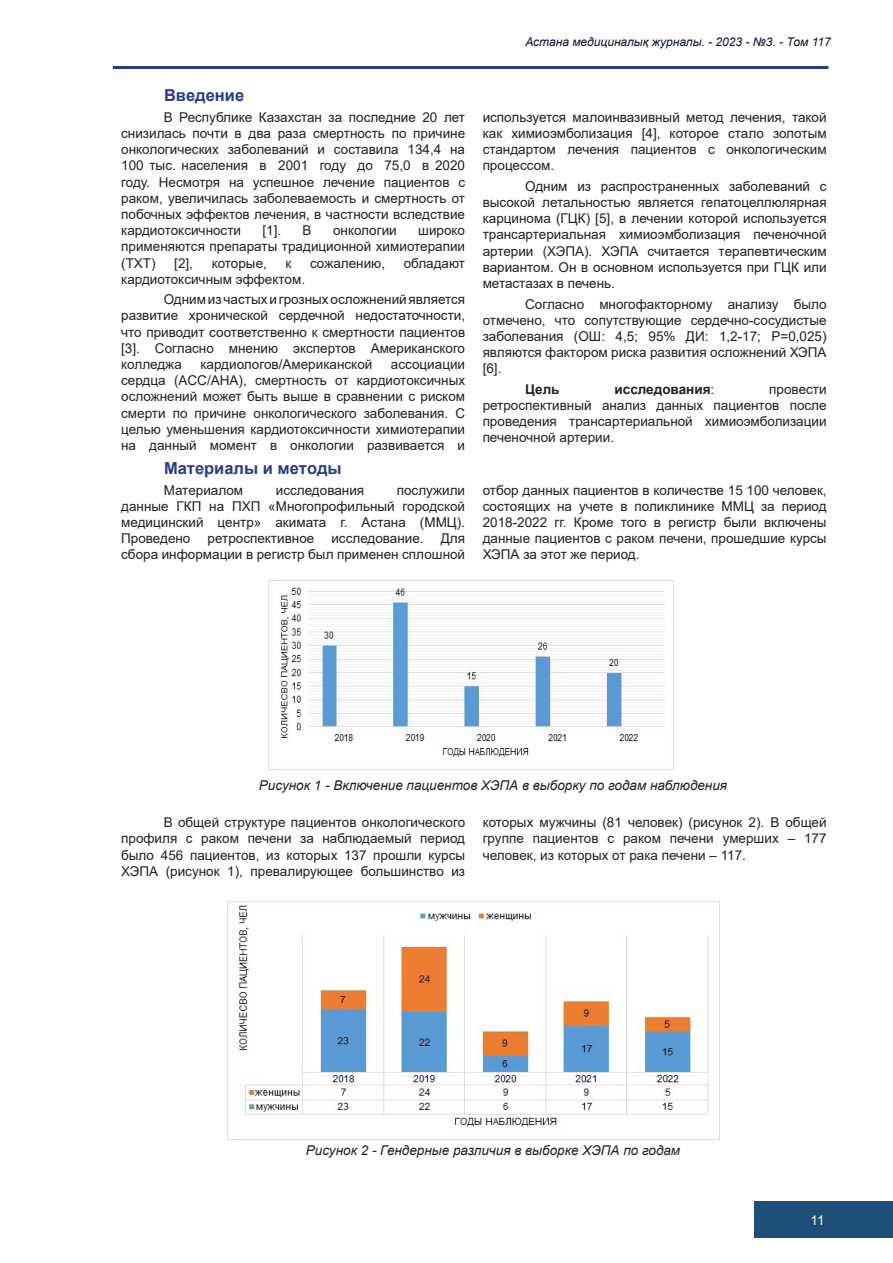
<style>
.page{position:relative;width:893px;height:1263px;background:#fff}
.page>*{position:absolute;margin:0;border:0;box-sizing:border-box;transform-origin:0 0}
.Литература{font:700 16.5px "Arial";color:#273c8e}
.t1{font:13.5px/16.2px "Arial";color:#231f20;text-align:justify}
.Название_рисунка{font:italic 13.5px "Arial";color:#231f20}
.t2{font:700 13.5px "Arial";color:#231f20}
.t3{font:13.5px "Arial";color:#fff}
.t4{font:italic 12px "Arial";color:#061135}
.s1{font-weight:400}
</style>
<div class="page">
<div style="left:754px;top:1202px;width:139px;height:36px;background:#1f4e79"></div>
<hr style="left:113px;top:66px;width:715px;height:3px;background:#273c8e">
<img style="left:268px;top:580px;width:405px;height:189px">
<img style="left:228px;top:901px;width:492px;height:239px">
<p class="Литература" style="left:164px;top:84px;width:82px">Введение</p>
<p class="t1" style="left:121px;top:109px;width:345px;text-indent:43px">В Республике Казахстан за последние 20 лет снизилась почти в два раза смертность по причине онкологических заболеваний и составила 134,4 на 100 тыс. населения в 2001 году до 75,0 в 2020 году. Несмотря на успешное лечение пациентов с раком, увеличилась заболеваемость и смертность от побочных эффектов лечения, в частности вследствие кардиотоксичности</p>
<p class="t1" style="left:262px;top:222px;width:20px">[1].</p>
<p class="t1" style="left:303px;top:222px;width:11px">В</p>
<p class="t1" style="left:333px;top:222px;width:65px">онкологии</p>
<p class="t1" style="left:121px;top:222px;width:345px;text-indent:297px">широко применяются препараты традиционной химиотерапии (ТХТ)</p>
<p class="t1" style="left:174px;top:255px;width:20px">[2],</p>
<p class="t1" style="left:212px;top:255px;width:57px">которые,</p>
<p class="t1" style="left:286px;top:255px;width:7px">к</p>
<p class="t1" style="left:310px;top:255px;width:77px">сожалению,</p>
<p class="t1" style="left:404px;top:255px;width:63px">обладают</p>
<p class="t1" style="left:121px;top:271px;width:185px">кардиотоксичным эффектом.</p>
<p class="t1" style="left:121px;top:291px;width:345px;text-indent:43px">Одним из частых и грозных осложнений является развитие хронической сердечной недостаточности, что приводит соответственно к смертности пациентов [3]. Согласно мнению экспертов Американского колледжа</p>
<p class="t1" style="left:200px;top:356px;width:174px">кардиологов/Американской</p>
<p class="t1" style="left:121px;top:356px;width:345px;text-indent:270px">ассоциации сердца (ACC/AHA), смертность от кардиотоксичных осложнений может быть выше в сравнении с риском смерти по причине онкологического заболевания. С целью уменьшения кардиотоксичности химиотерапии на данный момент в онкологии развивается и</p>
<p class="Литература" style="left:164px;top:457px;width:179px">Материалы и методы</p>
<p class="t1" style="left:164px;top:482px;width:81px">Материалом</p>
<p class="t1" style="left:276px;top:482px;width:90px">исследования</p>
<p class="t1" style="left:121px;top:482px;width:345px;text-indent:276px">послужили данные ГКП на ПХП «Многопрофильный городской медицинский центр» акимата г. Астана (ММЦ).<br>Проведено</p>
<p class="t1" style="left:121px;top:530px;width:345px;text-align:right">Для<br>сбора информации в регистр был применен сплошной</p>
<p class="t1" style="left:208px;top:530px;width:108px">ретроспективное</p>
<p class="t1" style="left:331px;top:530px;width:94px">исследование.</p>
<p class="t4" style="left:525px;top:34px;width:307px">Астана медициналық журналы. - 2023 - №3. - Том 117</p>
<p class="t1" style="left:483px;top:109px;width:345px">используется малоинвазивный метод лечения, такой как химиоэмболизация [4], которое стало золотым стандартом лечения пациентов с онкологическим процессом.</p>
<p class="t1" style="left:483px;top:178px;width:345px;text-indent:43px">Одним из распространенных заболеваний с высокой летальностью является гепатоцеллюлярная карцинома (ГЦК) [5], в лечении которой используется трансартериальная химиоэмболизация печеночной артерии (ХЭПА). ХЭПА считается терапевтическим вариантом. Он в основном используется при ГЦК или метастазах в печень.</p>
<p class="t1" style="left:483px;top:296px;width:345px;text-indent:43px">Согласно многофакторному анализу было отмечено, что сопутствующие сердечно-сосудистые заболевания (ОШ: 4,5; 95% ДИ: 1,2-17; P=0,025) являются фактором риска развития осложнений ХЭПА [6].</p>
<p class="t2" style="left:525px;top:379px;width:36px">Цель</p>
<p class="t2" style="left:615px;top:379px;width:101px">исследования<span class="s1">:</span></p>
<p class="t1" style="left:483px;top:381px;width:345px;text-indent:287px">провести ретроспективный анализ данных пациентов после проведения трансартериальной химиоэмболизации печеночной артерии.</p>
<p class="t1" style="left:483px;top:482px;width:345px">отбор данных пациентов в количестве 15 100 человек, состоящих на учете в поликлинике ММЦ за период 2018-2022 гг. Кроме того в регистр были включены данные пациентов с раком печени, прошедшие курсы ХЭПА за этот же период.</p>
<p class="Название_рисунка" style="left:259px;top:777px;width:470px">Рисунок 1 - Включение пациентов ХЭПА в выборку по годам наблюдения</p>
<p class="t1" style="left:121px;top:814px;width:345px;text-indent:43px">В общей структуре пациентов онкологического профиля с раком печени за наблюдаемый период было 456 пациентов, из которых 137 прошли курсы ХЭПА (рисунок 1), превалирующее большинство из</p>
<p class="t1" style="left:483px;top:814px;width:345px">которых мужчины (81 человек) (рисунок 2). В общей группе пациентов с раком печени умерших – 177 человек, из которых от рака печени – 117.</p>
<p class="Название_рисунка" style="left:306px;top:1142px;width:376px">Рисунок 2 - Гендерные различия в выборке ХЭПА по годам</p>
<p class="t3" style="left:811px;top:1211px;width:16px">11</p>
</div>
